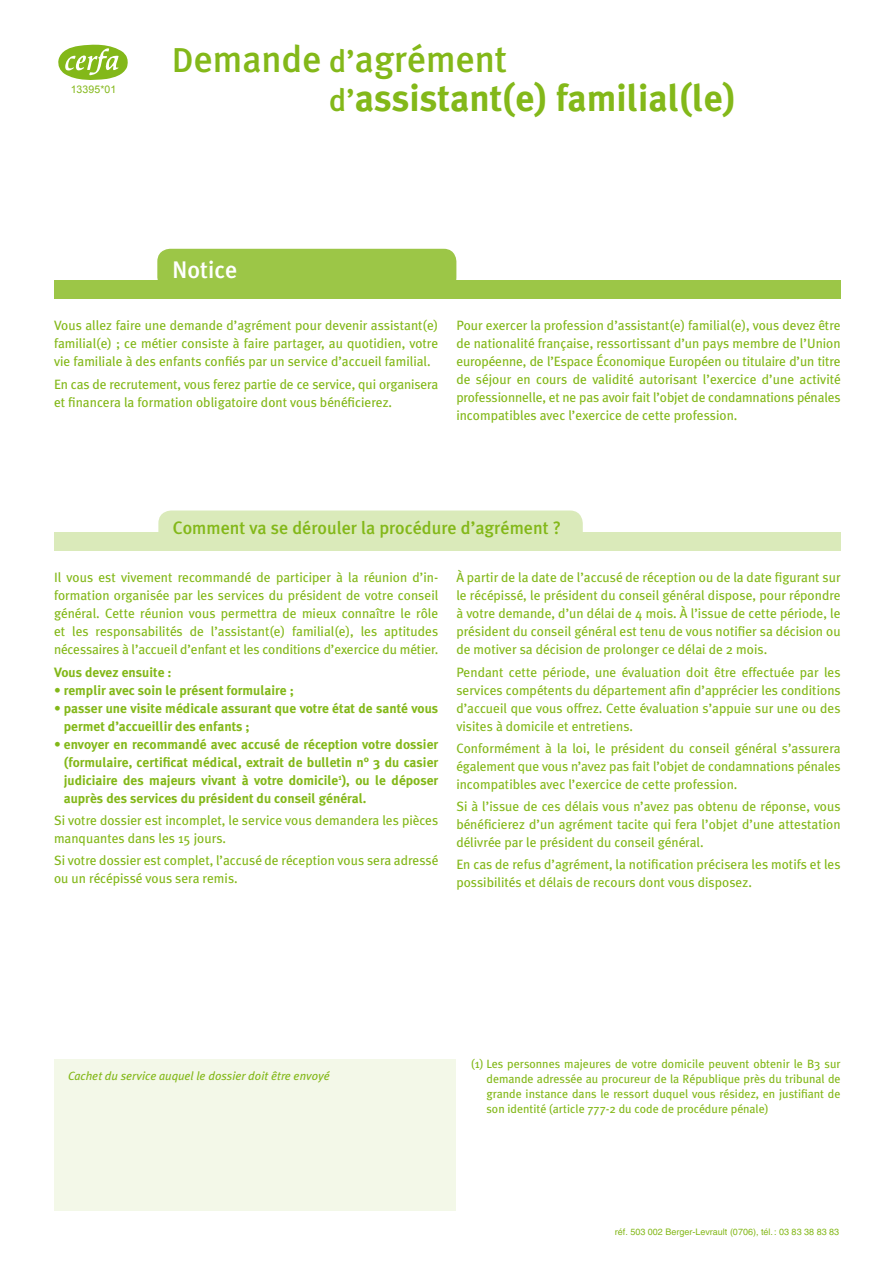
<style>
.page{position:relative;width:893px;height:1263px;background:#fff}
.page>*{position:absolute;margin:0;border:0;box-sizing:border-box;transform-origin:0 0}
.t1{font:700 37.5px/39px "Meta Plus";color:#83b819}
.t2{font:500 24px "Meta Plus";color:#fff}
.t3{font:500 18px "Meta Plus";color:#83b819}
.t4{font:13.5px/18px "Meta Plus";color:#83b819;text-align:justify}
.t5{font:700 13.5px/18px "Meta Plus";color:#83b819}
.t6{font:12px/15px "Meta Plus";color:#83b819;text-align:justify}
.t7{font:italic 12px "Meta Plus";color:#83b819}
.t8{font:10.5px "Arial";letter-spacing:.01em;color:#83b819}
.t9{font:9px "Helvetica";color:#83b819}
.s1{font-weight:500;font-size:34.5px}
.s2{font-weight:500}
.s3{font-weight:500;font-size:31.5px}
</style>
<div class="page">
<div style="left:54px;top:1059px;width:401px;height:151px;background:#f3f8e8"></div>
<div style="left:54px;top:533px;width:787px;height:18px;background:#daeaba"></div>
<div style="left:157px;top:249px;width:299px;height:41px;background:#9cc647;border-radius:13px"></div>
<div style="left:54px;top:280px;width:787px;height:18px;background:#9cc647"></div>
<div style="left:158px;top:510px;width:425px;height:36px;background:#daeaba;border-radius:13px"></div>
<svg style="left:58px;top:45px;width:70px;height:35px"></svg>
<p class="t8" style="left:71px;top:84px;width:47px">13395*01</p>
<h1 class="t1" style="left:329px;top:39px;width:408px;text-indent:-157px"><span class="s1">D</span><span class="s2">emande</span> <span class="s3">d’</span><span class="s2">agrément<br></span><span class="s3">d’</span>assistant(e) familial(le)</h1>
<h2 class="t2" style="left:172px;top:256px;width:67px">Notice</h2>
<p class="t4" style="left:54px;top:317px;width:386px">Vous allez faire une demande d’agrément pour devenir assistant(e) familial(e) ; ce métier consiste à faire partager, au quotidien, votre vie familiale à des enfants confiés par un service d’accueil familial.</p>
<p class="t4" style="left:54px;top:375px;width:386px">En cas de recrutement, vous ferez partie de ce service, qui organisera et financera la formation obligatoire dont vous bénéficierez.</p>
<p class="t4" style="left:456px;top:317px;width:386px">Pour exercer la profession d’assistant(e) familial(e), vous devez être de nationalité française, ressortissant d’un pays membre de l’Union européenne, de l’Espace Économique Européen ou titulaire d’un titre de séjour en cours de validité autorisant l’exercice d’une activité professionnelle, et ne pas avoir fait l’objet de condamnations pénales incompatibles avec l’exercice de cette profession.</p>
<h3 class="t3" style="left:173px;top:517px;width:390px">Comment va se dérouler la procédure d’agrément ?</h3>
<p class="t4" style="left:54px;top:569px;width:386px">Il vous est vivement recommandé de participer à la réunion d’in&shy;formation organisée par les services du président de votre conseil général. Cette réunion vous permettra de mieux connaître le rôle et les responsabilités de l’assistant(e) familial(e), les aptitudes nécessaires à l’accueil d’enfant et les conditions d’exercice du métier.</p>
<p class="t5" style="left:54px;top:663px;width:119px">Vous devez ensuite :</p>
<p class="t5" style="left:54px;top:681px;width:241px">• remplir avec soin le présent formulaire ;</p>
<p class="t5" style="left:64px;top:699px;width:376px;text-indent:-10px">• passer une visite médicale assurant que votre état de santé vous permet d’accueillir des enfants ;</p>
<p class="t5" style="left:64px;top:735px;width:376px;text-align:justify;text-indent:-10px">• envoyer en recommandé avec accusé de réception votre dossier (formulaire, certificat médical, extrait de bulletin n° 3 du casier judiciaire des majeurs vivant à votre domicile<sup>1</sup>), ou le déposer auprès des services du président du conseil général.</p>
<p class="t4" style="left:54px;top:811px;width:386px">Si votre dossier est incomplet, le service vous demandera les pièces manquantes dans les 15 jours.</p>
<p class="t4" style="left:54px;top:851px;width:386px">Si votre dossier est complet, l’accusé de réception vous sera adressé ou un récépissé vous sera remis.</p>
<p class="t4" style="left:456px;top:569px;width:386px">À partir de la date de l’accusé de réception ou de la date figurant sur le récépissé, le président du conseil général dispose, pour répondre à votre demande, d’un délai de 4 mois. À l’issue de cette période, le président du conseil général est tenu de vous notifier sa décision ou de motiver sa décision de prolonger ce délai de 2 mois.</p>
<p class="t4" style="left:456px;top:663px;width:386px">Pendant cette période, une évaluation doit être effectuée par les services compétents du département afin d’apprécier les conditions d’accueil que vous offrez. Cette évaluation s’appuie sur une ou des visites à domicile et entretiens.</p>
<p class="t4" style="left:456px;top:739px;width:386px">Conformément à la loi, le président du conseil général s’assurera également que vous n’avez pas fait l’objet de condamnations pénales incompatibles avec l’exercice de cette profession.</p>
<p class="t4" style="left:456px;top:797px;width:386px">Si à l’issue de ces délais vous n’avez pas obtenu de réponse, vous bénéficierez d’un agrément tacite qui fera l’objet d’une attestation délivrée par le président du conseil général.</p>
<p class="t4" style="left:456px;top:856px;width:386px">En cas de refus d’agrément, la notification précisera les motifs et les possibilités et délais de recours dont vous disposez.</p>
<p class="t7" style="left:68px;top:1068px;width:263px">Cachet du service auquel le dossier doit être envoyé</p>
<p class="t6" style="left:486px;top:1056px;width:356px;text-indent:-16px">(1) Les personnes majeures de votre domicile peuvent obtenir le B3 sur demande adressée au procureur de la République près du tribunal de grande instance dans le ressort duquel vous résidez, en justifiant de son identité (article 777-2 du code de procédure pénale)</p>
<p class="t9" style="left:615px;top:1227px;width:226px">réf. 503 002 Berger-Levrault (0706), tél.: 03 83 38 83 83</p>
</div>
